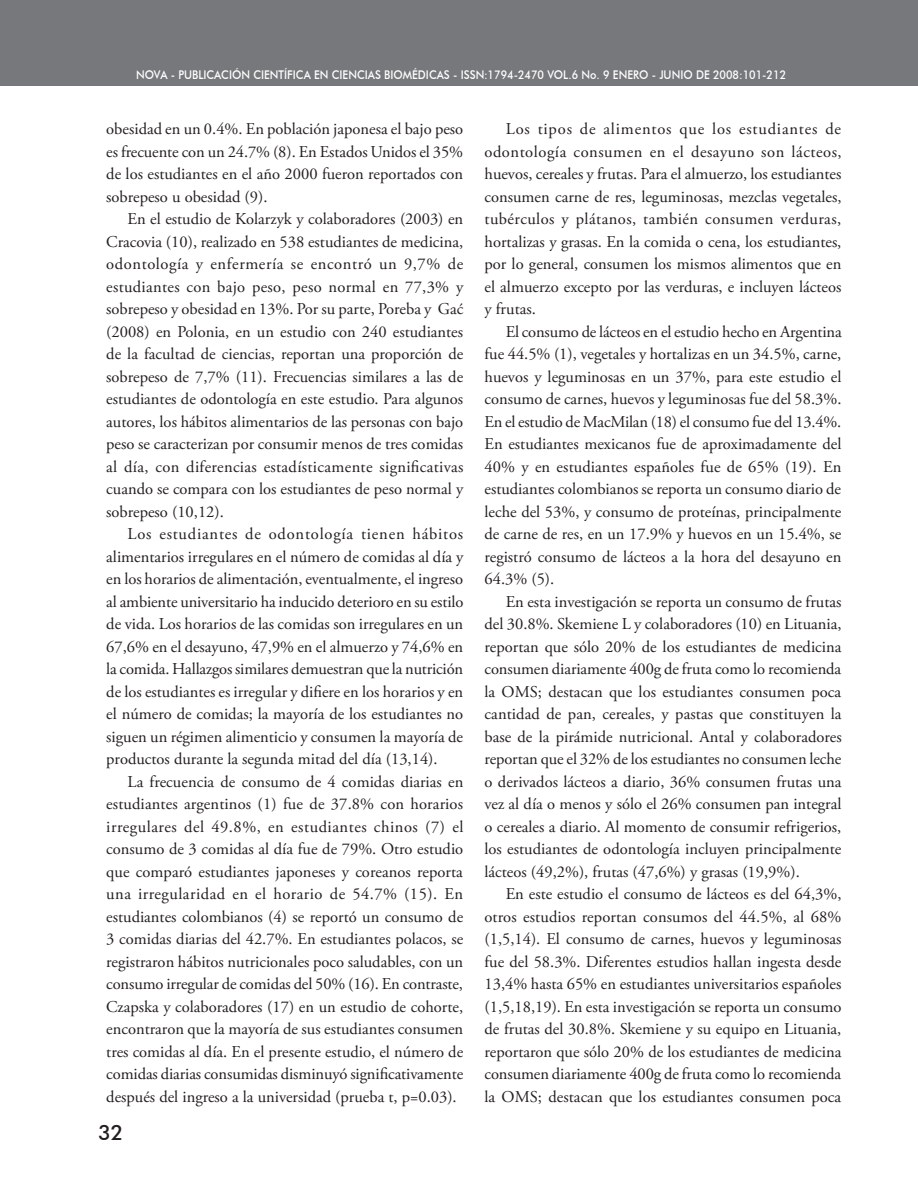
<style>
.page{position:relative;width:918px;height:1188px;background:#fff}
.page>*{position:absolute;margin:0;border:0;box-sizing:border-box;transform-origin:0 0}
.t1{font:500 21px "Futura BT";color:#231f20}
.C__de_texto{font:16.5px/22.5px "Adobe Garamond Pro";color:#231f20;text-align:justify}
.t2{font:500 12px "Futura BT";color:#fff;scale:.9 1}
</style>
<div class="page">
<div style="left:0;top:0;width:918px;height:86px;background:#76787b"></div>
<p class="t2" style="left:136px;top:68px;width:61px">NOVA - PUBLICACI</p>
<p class="t2" style="left:232px;top:68px;width:40px">ÓN CIENT</p>
<p class="t2" style="left:284px;top:68px;width:11px">ÍFICA</p>
<p class="t2" style="left:314px;top:68px;width:526px">EN CIENCIAS BIOMÉDICAS - ISSN:1794-2470 VOL.6 NO. 9 ENERO - JUNIO DE 2008:101-212</p>
<p class="C__de_texto" style="left:106px;top:118px;width:358px">obesidad en un 0.4%. En población japonesa el bajo peso es frecuente con un 24.7% (8). En Estados Unidos el 35% de los estudiantes en el año 2000 fueron reportados con sobrepeso u obesidad (9).</p>
<p class="C__de_texto" style="left:106px;top:208px;width:359px;text-indent:21px">En el estudio de Kolarzyk y colaboradores (2003) en Cracovia (10), realizado en 538 estudiantes de medicina, odontología y enfermería se encontró un 9,7% de estudiantes con bajo peso, peso normal en 77,3% y sobrepeso y obesidad en 13%. Por su parte, Poreba y Gać (2008) en Polonia, en un estudio con 240 estudiantes de la facultad de ciencias, reportan una proporción de sobrepeso de 7,7% (11). Frecuencias similares a las de estudiantes de odontología en este estudio. Para algunos autores, los hábitos alimentarios de las personas con bajo peso se caracterizan por consumir menos de tres comidas al día, con diferencias estadísticamente significativas cuando se compara con los estudiantes de peso normal y sobrepeso (10,12).</p>
<p class="C__de_texto" style="left:106px;top:523px;width:359px;text-indent:21px">Los estudiantes de odontología tienen hábitos alimentarios irregulares en el número de comidas al día y en los horarios de alimentación, eventualmente, el ingreso al ambiente universitario ha inducido deterioro en su estilo de vida. Los horarios de las comidas son irregulares en un 67,6% en el desayuno, 47,9% en el almuerzo y 74,6% en la comida. Hallazgos similares demuestran que la nutrición de los estudiantes es irregular y difiere en los horarios y en el número de comidas; la mayoría de los estudiantes no siguen un régimen alimenticio y consumen la mayoría de productos durante la segunda mitad del día (13,14).</p>
<p class="C__de_texto" style="left:106px;top:771px;width:359px;text-indent:21px">La frecuencia de consumo de 4 comidas diarias en estudiantes argentinos (1) fue de 37.8% con horarios irregulares del 49.8%, en estudiantes chinos (7) el consumo de 3 comidas al día fue de 79%. Otro estudio que comparó estudiantes japoneses y coreanos reporta una irregularidad en el horario de 54.7% (15). En estudiantes colombianos (4) se reportó un consumo de 3 comidas diarias del 42.7%. En estudiantes polacos, se registraron hábitos nutricionales poco saludables, con un consumo irregular de comidas del 50% (16). En contraste, Czapska y colaboradores (17) en un estudio de cohorte, encontraron que la mayoría de sus estudiantes consumen tres comidas al día. En el presente estudio, el número de comidas diarias consumidas disminuyó significativamente después del ingreso a la universidad (prueba t, p=0.03).</p>
<p class="t1" style="left:98px;top:1120px;width:27px">32</p>
<p class="C__de_texto" style="left:485px;top:118px;width:359px;text-indent:21px">Los tipos de alimentos que los estudiantes de odontología consumen en el desayuno son lácteos, huevos, cereales y frutas. Para el almuerzo, los estudiantes consumen carne de res, leguminosas, mezclas vegetales, tubérculos y plátanos, también consumen verduras, hortalizas y grasas. En la comida o cena, los estudiantes, por lo general, consumen los mismos alimentos que en el almuerzo excepto por las verduras, e incluyen lácteos y frutas.</p>
<p class="C__de_texto" style="left:485px;top:321px;width:359px;text-indent:21px">El consumo de lácteos en el estudio hecho en Argentina fue 44.5% (1), vegetales y hortalizas en un 34.5%, carne, huevos y leguminosas en un 37%, para este estudio el consumo de carnes, huevos y leguminosas fue del 58.3%.<br>En el estudio de MacMilan (18) el consumo fue del 13.4%.<br>En estudiantes mexicanos fue de aproximadamente del 40% y en estudiantes españoles fue de 65% (19). En estudiantes colombianos se reporta un consumo diario de leche del 53%, y consumo de proteínas, principalmente de carne de res, en un 17.9% y huevos en un 15.4%, se registró consumo de lácteos a la hora del desayuno en 64.3% (5).</p>
<p class="C__de_texto" style="left:485px;top:591px;width:359px;text-indent:21px">En esta investigación se reporta un consumo de frutas del 30.8%. Skemiene L y colaboradores (10) en Lituania, reportan que sólo 20% de los estudiantes de medicina consumen diariamente 400g de fruta como lo recomienda la OMS; destacan que los estudiantes consumen poca cantidad de pan, cereales, y pastas que constituyen la base de la pirámide nutricional. Antal y colaboradores reportan que el 32% de los estudiantes no consumen leche o derivados lácteos a diario, 36% consumen frutas una vez al día o menos y sólo el 26% consumen pan integral o cereales a diario. Al momento de consumir refrigerios, los estudiantes de odontología incluyen principalmente lácteos (49,2%), frutas (47,6%) y grasas (19,9%).</p>
<p class="C__de_texto" style="left:485px;top:883px;width:358px;text-indent:21px">En este estudio el consumo de lácteos es del 64,3%, otros estudios reportan consumos del 44.5%, al 68% (1,5,14). El consumo de carnes, huevos y leguminosas fue del 58.3%. Diferentes estudios hallan ingesta desde 13,4% hasta 65% en estudiantes universitarios españoles (1,5,18,19). En esta investigación se reporta un consumo de frutas del 30.8%. Skemiene y su equipo en Lituania, reportaron que sólo 20% de los estudiantes de medicina consumen diariamente 400g de fruta como lo recomienda la OMS; destacan que los estudiantes consumen poca</p>
</div>
